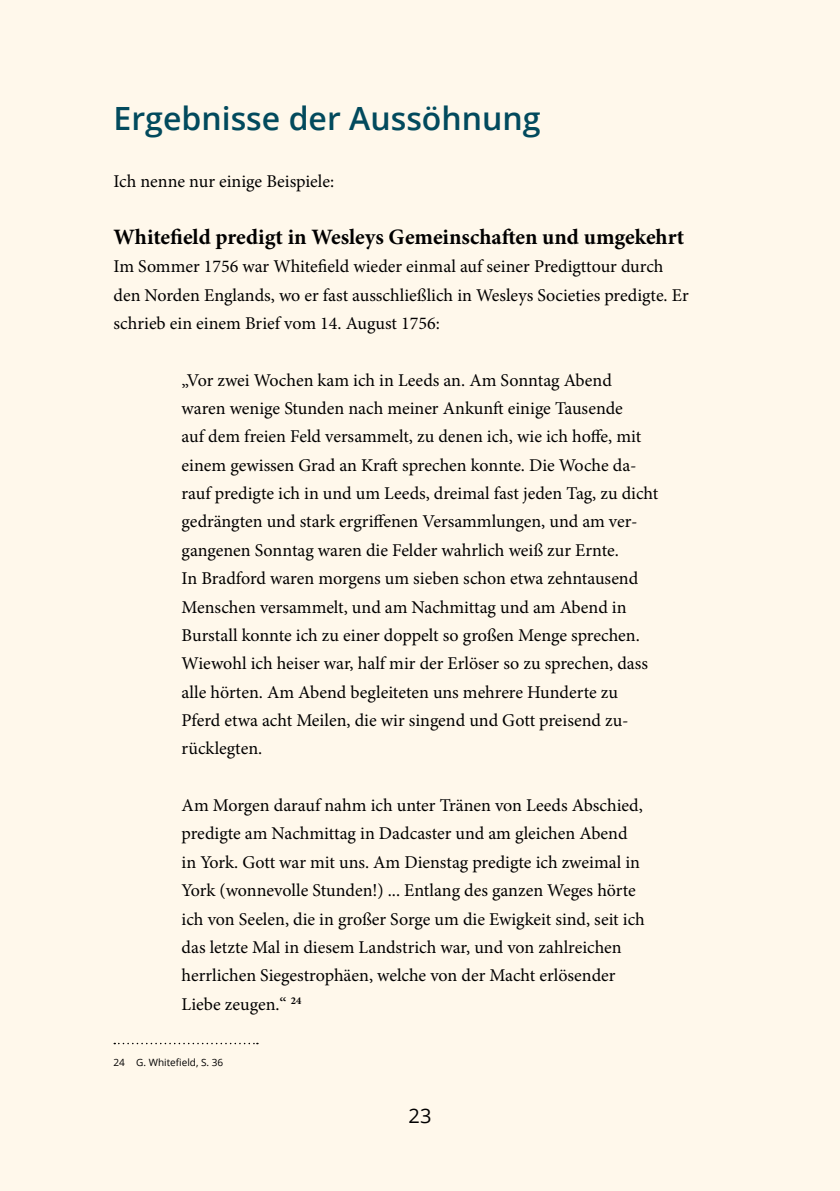
<style>
.page{position:relative;width:840px;height:1191px;background:#fff}
.page>*{position:absolute;margin:0;border:0;box-sizing:border-box;transform-origin:0 0}
.t1{font:600 32px "Open Sans";color:#024a5d}
.t2{font:700 22px "Minion Pro";color:#000}
.t3{font:20px "Open Sans";color:#000}
.t4{font:18px/28.4px "Minion Pro";color:#000}
.t5{font:10px "Open Sans";color:#000}
</style>
<div class="page">
<div style="left:0;top:0;width:839px;height:1191px;background:#fff8eb"></div>
<svg style="left:114px;top:1042px;width:144px;height:2px"></svg>
<h1 class="t1" style="left:113px;top:97px;width:428px">Ergebnisse der Aussöhnung</h1>
<p class="t4" style="left:113px;top:167px;width:222px">Ich nenne nur einige Beispiele:</p>
<p class="t2" style="left:113px;top:221px;width:572px">Whitefield predigt in Wesleys Gemeinschaften und umgekehrt</p>
<p class="t4" style="left:113px;top:252px;width:576px">Im Sommer 1756 war Whitefield wieder einmal auf seiner Predigttour durch den Norden Englands, wo er fast ausschließlich in Wesleys Societies predigte. Er schrieb ein einem Brief vom 14. August 1756:</p>
<p class="t4" style="left:181px;top:366px;width:478px">„Vor zwei Wochen kam ich in Leeds an. Am Sonntag Abend waren wenige Stunden nach meiner Ankunft einige Tausende<br>auf dem freien Feld versammelt, zu denen ich, wie ich hoffe, mit einem gewissen Grad an Kraft sprechen konnte. Die Woche da&shy;rauf predigte ich in und um Leeds, dreimal fast jeden Tag, zu dicht gedrängten und stark ergriffenen Versammlungen, und am ver&shy;gangenen Sonntag waren die Felder wahrlich weiß zur Ernte.<br>In Bradford waren morgens um sieben schon etwa zehntausend Menschen versammelt, und am Nachmittag und am Abend in Burstall konnte ich zu einer doppelt so großen Menge sprechen.<br>Wiewohl ich heiser war, half mir der Erlöser so zu sprechen, dass alle hörten. Am Abend begleiteten uns mehrere Hunderte zu Pferd etwa acht Meilen, die wir singend und Gott preisend zu&shy;rücklegten.</p>
<p class="t4" style="left:181px;top:791px;width:464px">Am Morgen darauf nahm ich unter Tränen von Leeds Abschied, predigte am Nachmittag in Dadcaster und am gleichen Abend in York. Gott war mit uns. Am Dienstag predigte ich zweimal in York (wonnevolle Stunden!) ... Entlang des ganzen Weges hörte ich von Seelen, die in großer Sorge um die Ewigkeit sind, seit ich das letzte Mal in diesem Landstrich war, und von zahlreichen herrlichen Siegestrophäen, welche von der Macht erlösender Liebe zeugen.“ <sup>24</sup></p>
<p class="t5" style="left:113px;top:1055px;width:111px">24 G. Whitefield, S. 36</p>
<p class="t3" style="left:408px;top:1102px;width:24px">23</p>
</div>
